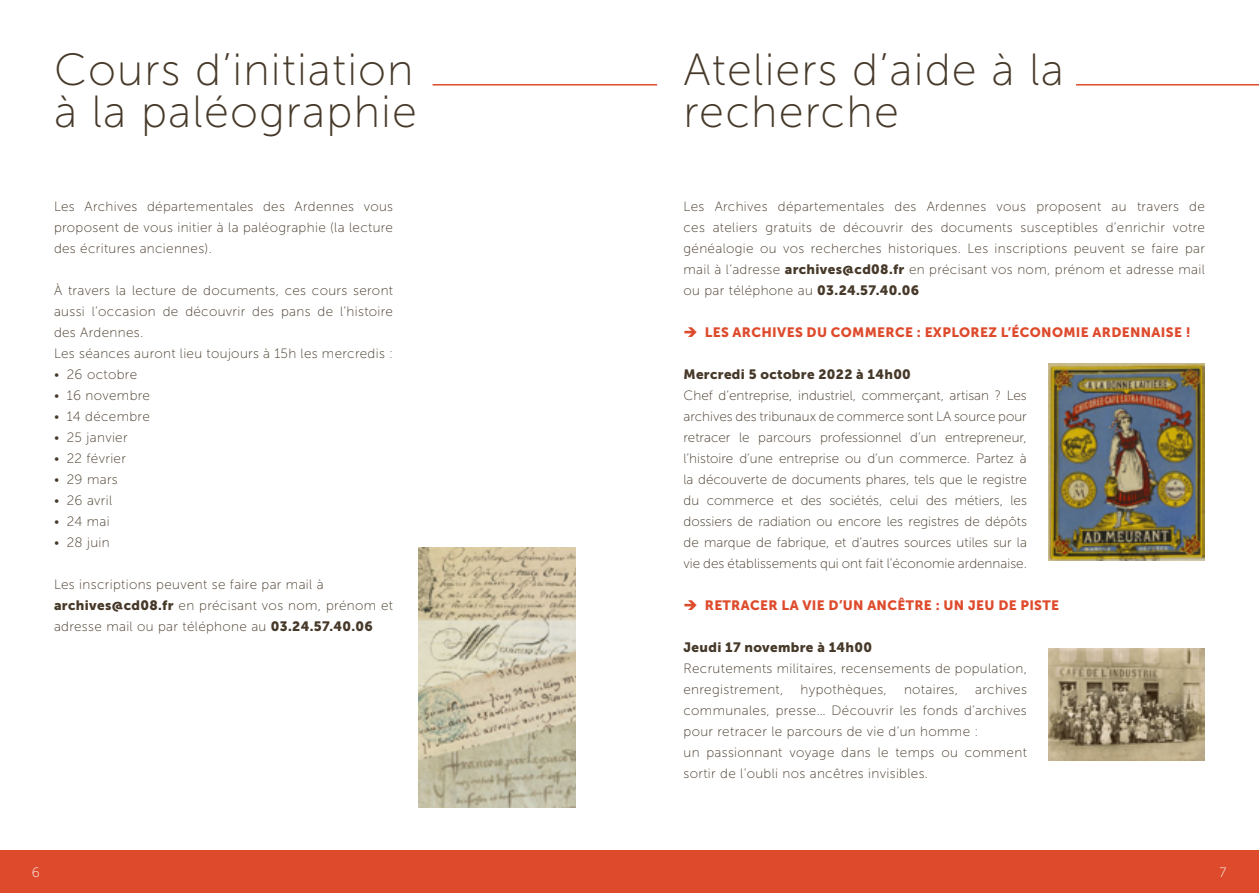
<style>
.page{position:relative;width:1259px;height:893px;background:#fff}
.page>*{position:absolute;margin:0;border:0;box-sizing:border-box;transform-origin:0 0}
.t1{font:45px/42px "Museo Sans 100";letter-spacing:.025em;color:#463929}
.t2{font:13.5px/21px "Museo Sans 100";letter-spacing:.025em;color:#463929}
.t3{font:13.5px "Museo Sans 900";letter-spacing:.025em;color:#de4a2c}
.t4{font:13.5px "Museo Sans 900";letter-spacing:.025em;color:#463929}
.t5{font:13.5px "Museo Sans 100";color:#fff}
.s1{font-family:"Museo Sans 900"}
</style>
<div class="page">
<div style="left:0;top:850px;width:1259px;height:43px;background:#de4a2c"></div>
<hr style="left:432px;top:84px;width:225px;height:2px;background:#de4a2c">
<img style="left:419px;top:547px;width:156px;height:261px">
<hr style="left:1076px;top:84px;width:183px;height:2px;background:#de4a2c">
<img style="left:1048px;top:649px;width:157px;height:111px">
<img style="left:1048px;top:364px;width:157px;height:197px">
<h1 class="t1" style="left:54px;top:49px;width:364px">Cours d’initiation à la paléographie</h1>
<p class="t2" style="left:54px;top:196px;width:341px;text-align:justify">Les Archives départementales des Ardennes vous proposent de vous initier à la paléographie (la lecture des écritures anciennes).</p>
<p class="t2" style="left:54px;top:280px;width:341px">À travers la lecture de documents, ces cours seront aussi l’occasion de découvrir des pans de l’histoire des Ardennes.<br>Les séances auront lieu toujours à 15h les mercredis :</p>
<p class="t2" style="left:54px;top:364px;width:85px">• 26 octobre</p>
<p class="t2" style="left:54px;top:385px;width:97px">• 16 novembre</p>
<p class="t2" style="left:54px;top:406px;width:97px">• 14 décembre</p>
<p class="t2" style="left:54px;top:427px;width:75px">• 25 janvier</p>
<p class="t2" style="left:54px;top:448px;width:73px">• 22 février</p>
<p class="t2" style="left:54px;top:469px;width:65px">• 29 mars</p>
<p class="t2" style="left:54px;top:490px;width:60px">• 26 avril</p>
<p class="t2" style="left:54px;top:511px;width:57px">• 24 mai</p>
<p class="t2" style="left:54px;top:532px;width:57px">• 28 juin</p>
<p class="t2" style="left:54px;top:574px;width:341px">Les inscriptions peuvent se faire par mail à <span class="s1">archives@cd08.fr</span> en précisant vos nom, prénom et adresse mail ou par téléphone au <span class="s1">03.24.57.40.06</span></p>
<h1 class="t1" style="left:683px;top:49px;width:382px">Ateliers d’aide à la recherche</h1>
<p class="t2" style="left:683px;top:196px;width:523px;text-align:justify">Les Archives départementales des Ardennes vous proposent au travers de ces ateliers gratuits de découvrir des documents susceptibles d’enrichir votre généalogie ou vos recherches historiques. Les inscriptions peuvent se faire par mail à l’adresse <span class="s1">archives@cd08.fr</span> en précisant vos nom, prénom et adresse mail ou par téléphone au <span class="s1">03.24.57.40.06</span></p>
<p class="t3" style="left:705px;top:324px;width:487px">LES ARCHIVES DU COMMERCE : EXPLOREZ L’ÉCONOMIE ARDENNAISE !</p>
<p class="t4" style="left:683px;top:366px;width:229px">Mercredi 5 octobre 2022 à 14h00</p>
<p class="t2" style="left:683px;top:385px;width:345px;text-align:justify">Chef d’entreprise, industriel, commerçant, artisan ? Les archives des tribunaux de commerce sont LA source pour retracer le parcours professionnel d’un entrepreneur, l’histoire d’une entreprise ou d’un commerce. Partez à la découverte de documents phares, tels que le registre du commerce et des sociétés, celui des métiers, les dossiers de radiation ou encore les registres de dépôts de marque de fabrique, et d’autres sources utiles sur la vie des établissements qui ont fait l’économie ardennaise.</p>
<p class="t3" style="left:705px;top:597px;width:356px">RETRACER LA VIE D’UN ANCÊTRE : UN JEU DE PISTE</p>
<p class="t4" style="left:683px;top:639px;width:190px">Jeudi 17 novembre à 14h00</p>
<p class="t2" style="left:683px;top:658px;width:345px">Recrutements militaires, recensements de population, enregistrement,</p>
<p class="t2" style="left:683px;top:679px;width:345px;text-indent:292px">archives communales, presse… Découvrir les fonds d’archives pour retracer le parcours de vie d’un homme :<br>un passionnant voyage dans le temps ou comment sortir de l’oubli nos ancêtres invisibles.</p>
<p class="t2" style="left:800px;top:679px;width:88px">hypothèques,</p>
<p class="t2" style="left:904px;top:679px;width:56px">notaires,</p>
<p class="t5" style="left:32px;top:865px;width:9px">6</p>
<p class="t5" style="left:1219px;top:865px;width:8px">7</p>
</div>
